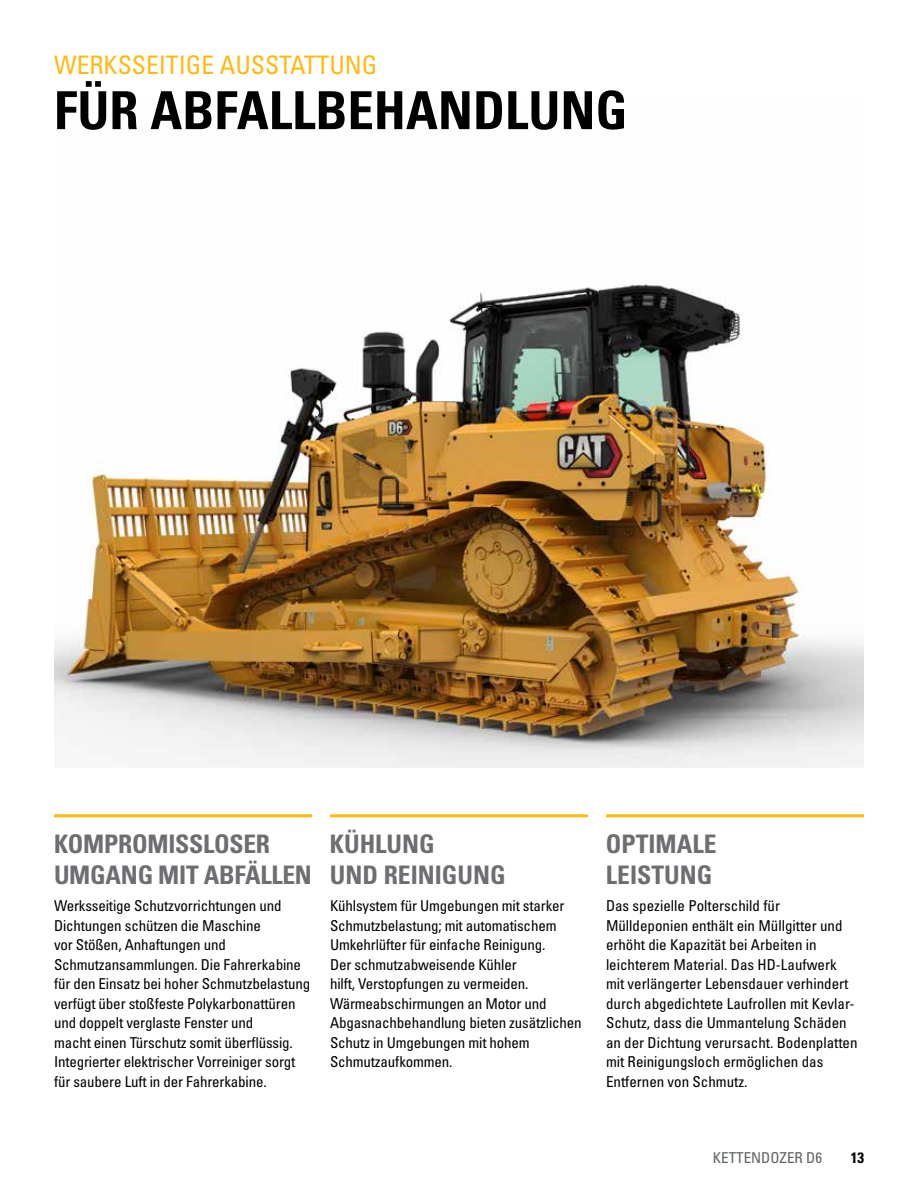
<style>
.page{position:relative;width:918px;height:1188px;background:#fff}
.page>*{position:absolute;margin:0;border:0;box-sizing:border-box;transform-origin:0 0}
.t1{font:52.5px "Univers LTCYR 67 Bold Cond";color:#000}
.t2{font:25.5px/30.6px "Univers LTCYR 67 Bold Cond";color:#6d6e71}
.t3{font:condensed 25.5px "Univers LTCYR 57";color:#fdba12}
.t4{font:condensed 15px/19.5px "Univers LTCYR 57";letter-spacing:-.01em;color:#000}
.t5{font:condensed 15px "Univers LTCYR 57";color:#5e6263}
.t6{font:15px "Univers LTCYR 67 Bold Cond";color:#000}
</style>
<div class="page">
<img style="left:54px;top:282px;width:810px;height:486px">
<hr style="left:54px;top:814px;width:258px;height:3px;background:#fdba12">
<hr style="left:330px;top:814px;width:258px;height:3px;background:#fdba12">
<hr style="left:606px;top:814px;width:258px;height:3px;background:#fdba12">
<h2 class="t3" style="left:54px;top:49px;width:325px">WERKSSEITIGE AUSSTATTUNG</h2>
<h1 class="t1" style="left:54px;top:78px;width:575px">FÜR ABFALLBEHANDLUNG</h1>
<h2 class="t2" style="left:330px;top:828px;width:177px">KÜHLUNG<br>UND REINIGUNG</h2>
<h2 class="t2" style="left:54px;top:828px;width:259px">KOMPROMISSLOSER<br>UMGANG MIT ABFÄLLEN</h2>
<h2 class="t2" style="left:606px;top:828px;width:112px">OPTIMALE<br>LEISTUNG</h2>
<p class="t4" style="left:54px;top:896px;width:258px">Werksseitige Schutzvorrichtungen und Dichtungen schützen die Maschine<br>vor Stößen, Anhaftungen und Schmutzansammlungen. Die Fahrerkabine für den Einsatz bei hoher Schmutzbelastung verfügt über stoßfeste Polykarbonattüren und doppelt verglaste Fenster und<br>macht einen Türschutz somit überflüssig.<br>Integrierter elektrischer Vorreiniger sorgt für saubere Luft in der Fahrerkabine.</p>
<p class="t4" style="left:606px;top:896px;width:253px">Das spezielle Polterschild für Mülldeponien enthält ein Müllgitter und erhöht die Kapazität bei Arbeiten in leichterem Material. Das HD-Laufwerk mit verlängerter Lebensdauer verhindert durch abgedichtete Laufrollen mit Kevlar-Schutz, dass die Ummantelung Schäden an der Dichtung verursacht. Bodenplatten mit Reinigungsloch ermöglichen das Entfernen von Schmutz.</p>
<p class="t4" style="left:330px;top:896px;width:253px">Kühlsystem für Umgebungen mit starker Schmutzbelastung; mit automatischem Umkehrlüfter für einfache Reinigung.<br>Der schmutzabweisende Kühler<br>hilft, Verstopfungen zu vermeiden.<br>Wärmeabschirmungen an Motor und Abgasnachbehandlung bieten zusätzlichen Schutz in Umgebungen mit hohem Schmutzaufkommen.</p>
<p class="t5" style="left:713px;top:1148px;width:111px">KETTENDOZER D6</p>
<p class="t6" style="left:851px;top:1148px;width:15px">13</p>
</div>
